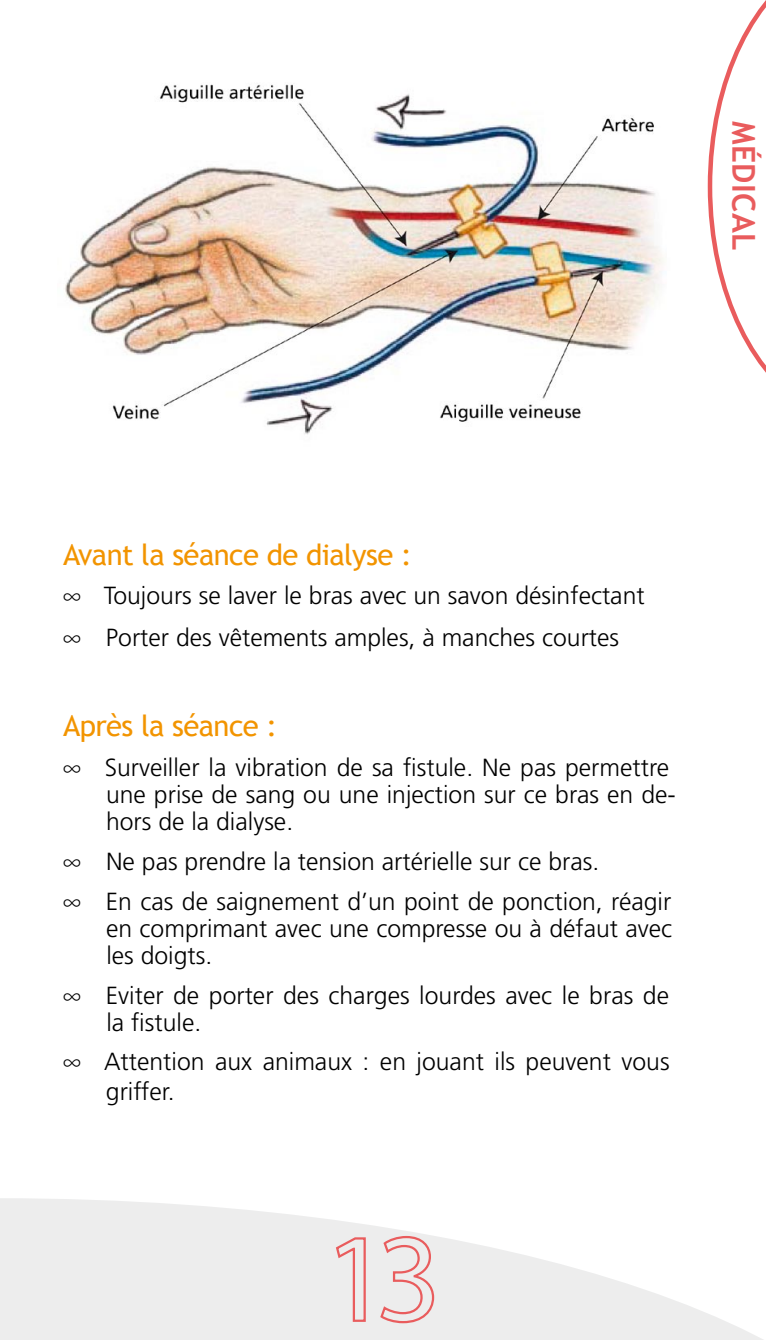
<style>
.page{position:relative;width:766px;height:1340px;background:#fff}
.page>*{position:absolute;margin:0;border:0;box-sizing:border-box;transform-origin:0 0}
.t1{font:700 31.5px "Trebuchet MS";letter-spacing:.01em;color:#e95c5d}
.t2{font:29.25px "Trebuchet MS";letter-spacing:-.02em;color:#f29400}
.t3{font:300 24.75px/27px "Frutiger LT Std";color:#000}
</style>
<div class="page">
<svg style="left:0;top:1198px;width:761px;height:141px;fill:#ededed"></svg>
<svg style="left:334px;top:1236px;width:33px;height:86px;background:#ecd3d3"></svg>
<svg style="left:378px;top:1234px;width:57px;height:90px;background:#ecd6d6"></svg>
<img style="left:65px;top:84px;width:599px;height:351px">
<svg style="left:707px;top:1px;width:58px;height:371px"></svg>
<p class="t1" style="left:763px;top:121px;width:130px;rotate:90deg">MÉDICAL</p>
<p class="t2" style="left:63px;top:537px;width:350px">Avant la séance de dialyse :</p>
<p class="t3" style="left:63px;top:575px;width:583px;line-height:42.1px">∞ Toujours se laver le bras avec un savon désinfectant ∞ Porter des vêtements amples, à manches courtes</p>
<p class="t2" style="left:63px;top:709px;width:216px">Après la séance :</p>
<p class="t3" style="left:106px;top:754px;width:571px;text-indent:-43px">∞ Surveiller la vibration de sa fistule. Ne pas permettre une prise de sang ou une injection sur ce bras en de&shy;hors de la dialyse.</p>
<p class="t3" style="left:63px;top:842px;width:610px;line-height:39.8px">∞ Ne pas prendre la tension artérielle sur ce bras.<br>∞ En cas de saignement d’un point de ponction, réagir</p>
<p class="t3" style="left:106px;top:915px;width:567px">en comprimant avec une compresse ou à défaut avec les doigts.</p>
<p class="t3" style="left:106px;top:981px;width:564px;text-indent:-44px">∞ Eviter de porter des charges lourdes avec le bras de la fistule.</p>
<p class="t3" style="left:106px;top:1047px;width:565px;line-height:29.2px;text-indent:-43px">∞ Attention aux animaux : en jouant ils peuvent vous griffer.</p>
</div>
